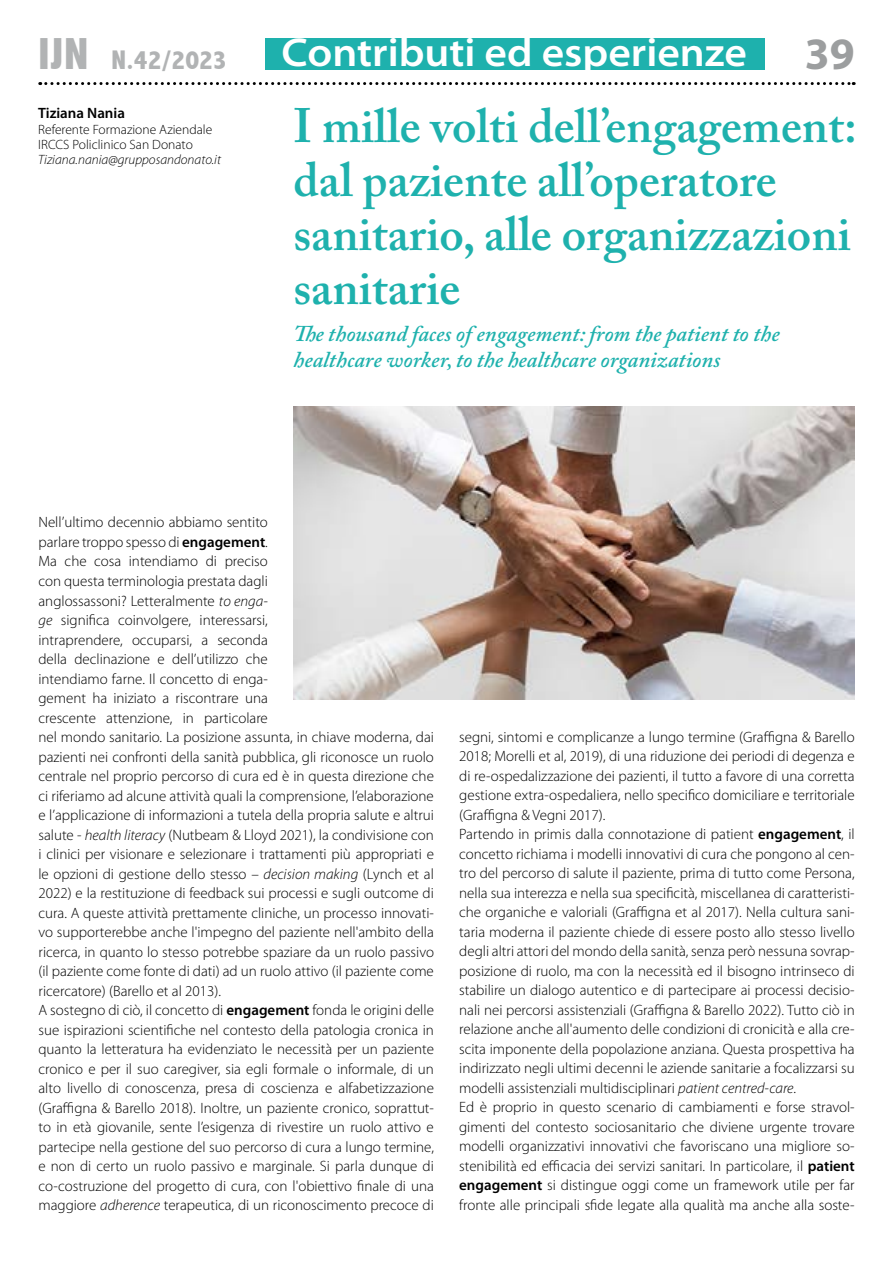
<style>
.page{position:relative;width:893px;height:1263px;background:#fff}
.page>*{position:absolute;margin:0;border:0;box-sizing:border-box;transform-origin:0 0}
.t1{font:600 48px/54px "Adobe Caslon Pro";color:#1eb1ad}
.t2{font:700 45px "Myriad Pro";color:#9c9e9f}
.t3{font:600 semi-expanded 40.5px "Myriad Pro";color:#fff}
.t4{font:800 condensed 27px "Abadi";color:#b1b3b4}
.t5{font:italic 600 22.5px/25.5px "Adobe Caslon Pro";color:#1eb1ad}
.t6{font:300 15px/19.5px "Myriad Pro";color:#000}
.t7{font:600 15px "Myriad Pro";color:#000}
.t8{font:300 13.5px/15px "Myriad Pro";color:#000}
.t9{font:italic 300 13.5px "Myriad Pro";color:#000}
.s1{font-size:45px}
.s2{font-weight:600}
.s3{font-style:italic}
</style>
<div class="page">
<svg style="left:40px;top:82px;width:814px;height:3px"></svg>
<div style="left:265px;top:38px;width:500px;height:31px;background:#1eb1ad"></div>
<img style="left:293px;top:406px;width:562px;height:293px">
<h3 class="t3" style="left:282px;top:30px;width:467px">Contributi ed esperienze</h3>
<h3 class="t4" style="left:38px;top:45px;width:190px"><span class="s1">IJN</span> N.42/2023</h3>
<h2 class="t2" style="left:805px;top:24px;width:51px">39</h2>
<p class="t7" style="left:38px;top:103px;width:88px">Tiziana Nania</p>
<p class="t8" style="left:38px;top:122px;width:176px">Referente Formazione Aziendale<br>IRCCS Policlinico San Donato</p>
<p class="t9" style="left:38px;top:152px;width:184px">Tiziana.nania@grupposandonato.it</p>
<h1 class="t1" style="left:293px;top:98px;width:565px">I mille volti dell’engagement: dal paziente all’operatore sanitario, alle organizzazioni sanitarie</h1>
<h3 class="t5" style="left:293px;top:321px;width:488px">The thousand faces of engagement: from the patient to the healthcare worker, to the healthcare organizations</h3>
<p class="t6" style="left:38px;top:513px;width:397px">Nell’ultimo decennio abbiamo sentito<br>parlare troppo spesso di <span class="s2">engagement</span>.<br>Ma che cosa intendiamo di preciso<br>con questa terminologia prestata dagli<br>anglossassoni? Letteralmente <span class="s3">to enga-<br>ge</span> significa coinvolgere, interessarsi,<br>intraprendere, occuparsi, a seconda<br>della declinazione e dell’utilizzo che<br>intendiamo farne. Il concetto di enga-<br>gement ha iniziato a riscontrare una<br>crescente attenzione, in particolare<br>nel mondo sanitario. La posizione assunta, in chiave moderna, dai pazienti nei confronti della sanità pubblica, gli riconosce un ruolo centrale nel proprio percorso di cura ed è in questa direzione che ci riferiamo ad alcune attività quali la comprensione, l’elaborazione e l’applicazione di informazioni a tutela della propria salute e altrui salute - <span class="s3">health literacy</span> (Nutbeam &amp; Lloyd 2021), la condivisione con i clinici per visionare e selezionare i trattamenti più appropriati e le opzioni di gestione dello stesso – <span class="s3">decision making</span> (Lynch et al 2022) e la restituzione di feedback sui processi e sugli outcome di cura. A queste attività prettamente cliniche, un processo innovati&shy;vo supporterebbe anche l'impegno del paziente nell'ambito della ricerca, in quanto lo stesso potrebbe spaziare da un ruolo passivo (il paziente come fonte di dati) ad un ruolo attivo (il paziente come ricercatore) (Barello et al 2013).<br>A sostegno di ciò, il concetto di <span class="s2">engagement</span> fonda le origini delle sue ispirazioni scientifiche nel contesto della patologia cronica in quanto la letteratura ha evidenziato le necessità per un paziente cronico e per il suo caregiver, sia egli formale o informale, di un alto livello di conoscenza, presa di coscienza e alfabetizzazione (Graffigna &amp; Barello 2018). Inoltre, un paziente cronico, soprattut&shy;to in età giovanile, sente l’esigenza di rivestire un ruolo attivo e partecipe nella gestione del suo percorso di cura a lungo termine, e non di certo un ruolo passivo e marginale. Si parla dunque di co-costruzione del progetto di cura, con l'obiettivo finale di una maggiore <span class="s3">adherence</span> terapeutica, di un riconoscimento precoce di</p>
<p class="t6" style="left:459px;top:727px;width:397px">segni, sintomi e complicanze a lungo termine (Graffigna &amp; Barello 2018; Morelli et al, 2019), di una riduzione dei periodi di degenza e di re-ospedalizzazione dei pazienti, il tutto a favore di una corretta gestione extra-ospedaliera, nello specifico domiciliare e territoriale (Graffigna &amp; Vegni 2017).<br>Partendo in primis dalla connotazione di patient <span class="s2">engagement</span>, il concetto richiama i modelli innovativi di cura che pongono al cen&shy;tro del percorso di salute il paziente, prima di tutto come Persona, nella sua interezza e nella sua specificità, miscellanea di caratteristi&shy;che organiche e valoriali (Graffigna et al 2017). Nella cultura sani&shy;taria moderna il paziente chiede di essere posto allo stesso livello degli altri attori del mondo della sanità, senza però nessuna sovrap&shy;posizione di ruolo, ma con la necessità ed il bisogno intrinseco di stabilire un dialogo autentico e di partecipare ai processi decisio&shy;nali nei percorsi assistenziali (Graffigna &amp; Barello 2022). Tutto ciò in relazione anche all'aumento delle condizioni di cronicità e alla cre&shy;scita imponente della popolazione anziana. Questa prospettiva ha indirizzato negli ultimi decenni le aziende sanitarie a focalizzarsi su modelli assistenziali multidisciplinari <span class="s3">patient centred-care</span>.<br>Ed è proprio in questo scenario di cambiamenti e forse stravol&shy;gimenti del contesto sociosanitario che diviene urgente trovare modelli organizzativi innovativi che favoriscano una migliore so&shy;stenibilità ed efficacia dei servizi sanitari. In particolare, il <span class="s2">patient engagement</span> si distingue oggi come un framework utile per far fronte alle principali sfide legate alla qualità ma anche alla soste-</p>
</div>
